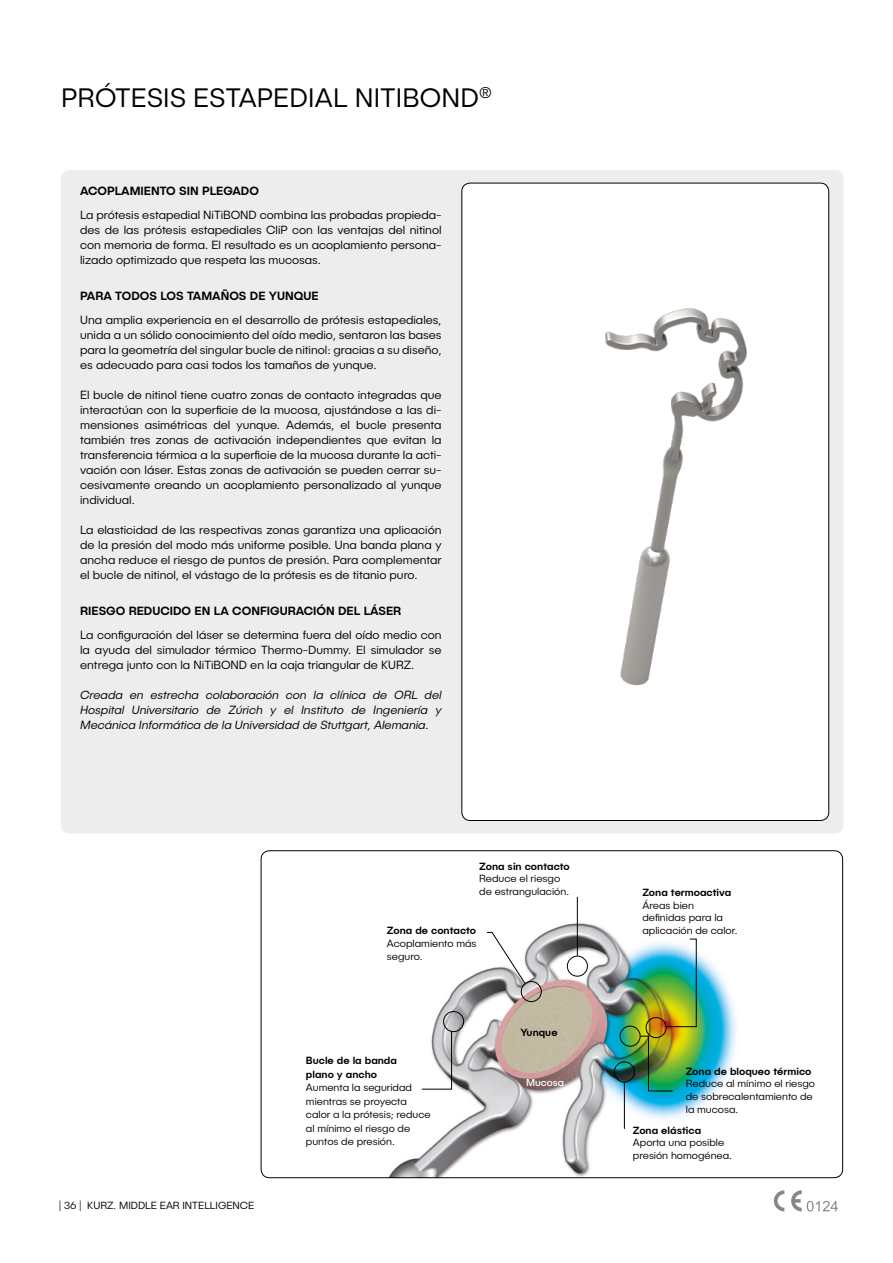
<style>
.page{position:relative;width:893px;height:1263px;background:#fff}
.page>*{position:absolute;margin:0;border:0;box-sizing:border-box;transform-origin:0 0}
.t1{font:300 27px "Publica Sans";letter-spacing:.01em;color:#000}
.t2{font:300 12px/15px "Publica Sans";color:#000;text-align:justify}
.t3{font:italic 300 12px/15px "Publica Sans";color:#000;text-align:justify}
.t4{font:500 12px "Publica Sans";color:#000}
.t5{font:300 10.5px/12.6px "Publica Sans";color:#000}
.t6{font:500 10.5px/13.5px "Publica Sans";color:#000}
.t7{font:10.2px "Publica Sans";color:#fff}
</style>
<div class="page">
<div style="left:61px;top:170px;width:782px;height:663px;background:#ededed;border-radius:9px"></div>
<div style="left:462px;top:183px;width:367px;height:637px;background:#fff;border-radius:9px"></div>
<svg style="left:774px;top:1190px;width:10px;height:21px"></svg>
<svg style="left:791px;top:1190px;width:47px;height:21px"></svg>
<img style="left:605px;top:308px;width:142px;height:378px">
<img style="left:389px;top:896px;width:348px;height:280px">
<div style="left:646px;top:1017px;width:20px;height:21px;border:1px solid #000;border-radius:50%"></div>
<div style="left:620px;top:1026px;width:20px;height:20px;border:1px solid #000;border-radius:50%"></div>
<div style="left:614px;top:1062px;width:21px;height:20px;border:1px solid #000;border-radius:50%"></div>
<div style="left:567px;top:956px;width:21px;height:20px;border:1px solid #000;border-radius:50%"></div>
<div style="left:521px;top:981px;width:21px;height:21px;border:1px solid #000;border-radius:50%"></div>
<img style="left:640px;top:1035px;width:33px;height:56px">
<hr style="left:624px;top:1082px;width:1px;height:47px;background:#000">
<hr style="left:577px;top:897px;width:1px;height:59px;background:#000">
<svg style="left:421px;top:1031px;width:31px;height:59px"></svg>
<svg style="left:486px;top:932px;width:40px;height:52px"></svg>
<div style="left:443px;top:1011px;width:21px;height:21px;border:1px solid #000;border-radius:50%"></div>
<svg style="left:666px;top:938px;width:31px;height:89px;background:#78b879"></svg>
<h1 class="t1" style="left:61px;top:81px;width:432px">PRÓTESIS ESTAPEDIAL NITIBOND<sup>®</sup></h1>
<p class="t4" style="left:80px;top:183px;width:180px">ACOPLAMIENTO SIN PLEGADO</p>
<p class="t2" style="left:80px;top:207px;width:363px">La prótesis estapedial NiTiBOND combina las probadas propieda&shy;des de las prótesis estapediales CliP con las ventajas del nitinol con memoria de forma. El resultado es un acoplamiento persona&shy;lizado optimizado que respeta las mucosas.</p>
<p class="t4" style="left:80px;top:288px;width:240px">PARA TODOS LOS TAMAÑOS DE YUNQUE</p>
<p class="t2" style="left:80px;top:312px;width:363px">Una amplia experiencia en el desarrollo de prótesis estapediales, unida a un sólido conocimiento del oído medio, sentaron las bases para la geometría del singular bucle de nitinol: gracias a su diseño, es adecuado para casi todos los tamaños de yunque.</p>
<p class="t2" style="left:80px;top:387px;width:363px">El bucle de nitinol tiene cuatro zonas de contacto integradas que interactúan con la superficie de la mucosa, ajustándose a las di&shy;mensiones asimétricas del yunque. Además, el bucle presenta también tres zonas de activación independientes que evitan la transferencia térmica a la superficie de la mucosa durante la acti&shy;vación con láser. Estas zonas de activación se pueden cerrar su&shy;cesivamente creando un acoplamiento personalizado al yunque individual.</p>
<p class="t2" style="left:80px;top:522px;width:363px">La elasticidad de las respectivas zonas garantiza una aplicación de la presión del modo más uniforme posible. Una banda plana y ancha reduce el riesgo de puntos de presión. Para complementar el bucle de nitinol, el vástago de la prótesis es de titanio puro.</p>
<p class="t4" style="left:80px;top:603px;width:323px">RIESGO REDUCIDO EN LA CONFIGURACIÓN DEL LÁSER</p>
<p class="t2" style="left:80px;top:627px;width:363px">La configuración del láser se determina fuera del oído medio con la ayuda del simulador térmico Thermo-Dummy. El simulador se entrega junto con la NiTiBOND en la caja triangular de KURZ.</p>
<p class="t3" style="left:80px;top:687px;width:363px">Creada en estrecha colaboración con la clínica de ORL del Hospital Universitario de Zúrich y el Instituto de Ingeniería y Mecánica Informática de la Universidad de Stuttgart, Alemania.</p>
<p class="t6" style="left:479px;top:859px;width:92px">Zona sin contacto</p>
<p class="t5" style="left:479px;top:872px;width:91px">Reduce el riesgo de estrangulación.</p>
<p class="t5" style="left:59px;top:1199px;width:197px">| 36 | KURZ. MIDDLE EAR INTELLIGENCE</p>
<p class="t6" style="left:387px;top:923px;width:91px">Zona de contacto</p>
<p class="t5" style="left:387px;top:937px;width:91px">Acoplamiento más seguro.</p>
<p class="t6" style="left:306px;top:1053px;width:93px">Bucle de la banda plano y ancho</p>
<p class="t5" style="left:306px;top:1080px;width:126px;line-height:13.5px">Aumenta la seguridad mientras se proyecta calor a la prótesis; reduce al mínimo el riesgo de puntos de presión.</p>
<p class="t6" style="left:520px;top:1025px;width:39px">Yunque</p>
<p class="t7" style="left:526px;top:1076px;width:40px">Mucosa</p>
<p class="t6" style="left:642px;top:885px;width:90px">Zona termoactiva</p>
<p class="t5" style="left:642px;top:898px;width:97px">Áreas bien definidas para la aplicación de calor.</p>
<p class="t6" style="left:686px;top:1064px;width:127px">Zona de bloqueo térmico</p>
<p class="t5" style="left:686px;top:1077px;width:131px">Reduce al mínimo el riesgo de sobrecalentamiento de la mucosa.</p>
<p class="t6" style="left:633px;top:1123px;width:70px">Zona elástica</p>
<p class="t5" style="left:633px;top:1136px;width:101px">Aporta una posible presión homogénea.</p>
</div>
